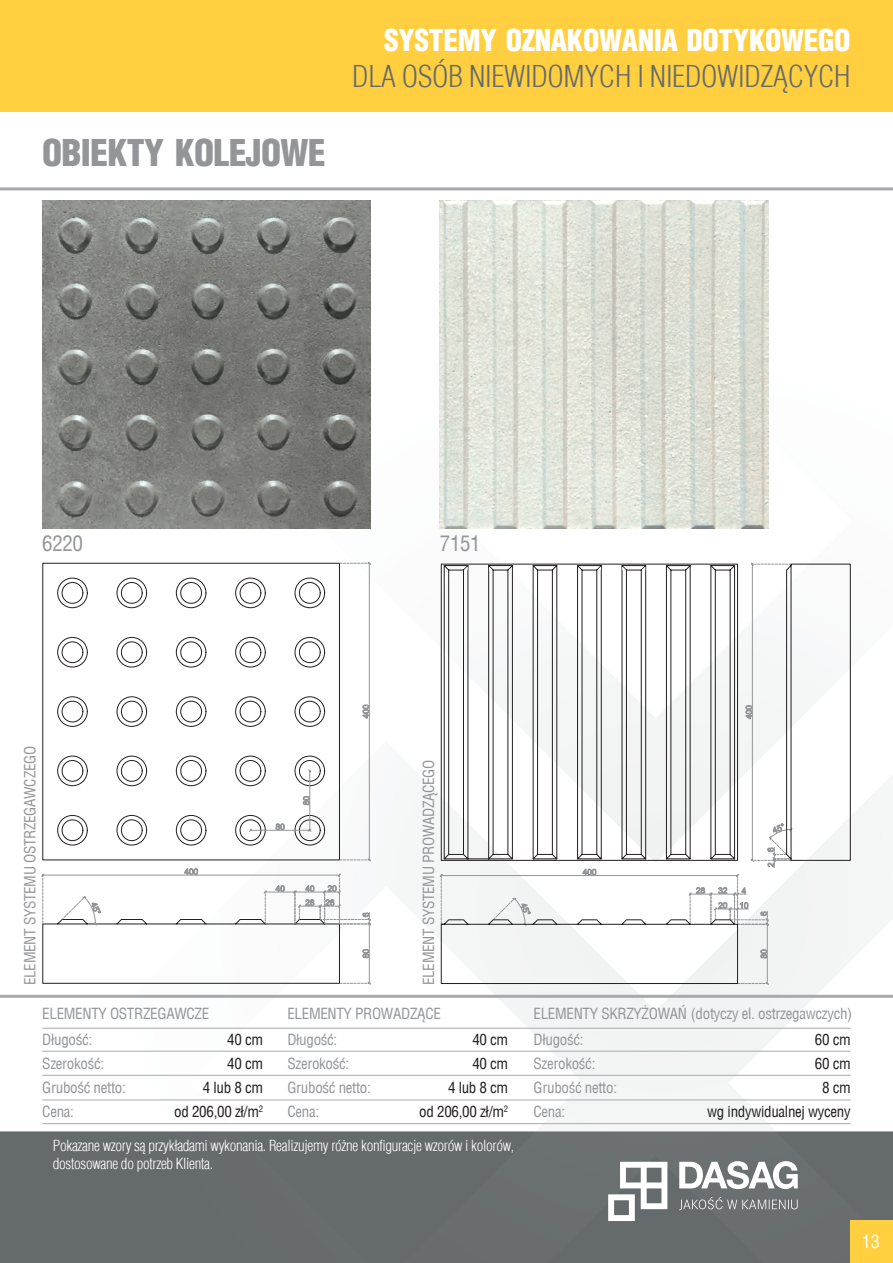
<style>
.page{position:relative;width:893px;height:1263px;background:#fff}
.page>*{position:absolute;margin:0;border:0;box-sizing:border-box;transform-origin:0 0}
.t1{font:900 36px "Switzerland Cond";letter-spacing:-.02em;color:#939598}
.t2{font:300 29.4px "Switzerland Cond";letter-spacing:-.01em;color:#656a6d}
.t3{font:900 29.4px "Switzerland Cond";letter-spacing:-.01em;color:#fff}
.t4{font:21px "Switzerland Condensed";letter-spacing:-.02em;color:#939598}
.t5{font:18px "Switzerland Condensed";color:#fff}
.t6{font:15px/24px "Switzerland Condensed";letter-spacing:-.02em;color:#939598}
.t7{font:300 15px/18px "Switzerland Cond";letter-spacing:-.02em;color:#fff}
.t8{font:15px/24px "Switzerland Condensed";letter-spacing:-.02em;color:#231f20;text-align:right}
</style>
<div class="page">
<img style="left:0;top:190px;width:892px;height:1072px">
<div style="left:0;top:0;width:892px;height:112px;background:#ffcf3f"></div>
<div style="left:850px;top:1220px;width:42px;height:42px;background:#ffcf3f"></div>
<svg style="left:679px;top:1161px;width:118px;height:27px"></svg>
<svg style="left:679px;top:1196px;width:118px;height:14px;background:#808486"></svg>
<svg style="left:608px;top:1161px;width:59px;height:59px"></svg>
<hr style="left:0;top:187px;width:892px;height:3px;background:#a8a9ad">
<img style="left:42px;top:200px;width:329px;height:328px">
<img style="left:440px;top:200px;width:328px;height:328px">
<svg style="left:42px;top:562px;width:298px;height:306px"></svg>
<svg style="left:41px;top:868px;width:330px;height:116px"></svg>
<svg style="left:249px;top:769px;width:62px;height:62px"></svg>
<svg style="left:339px;top:561px;width:32px;height:300px"></svg>
<svg style="left:792px;top:563px;width:58px;height:421px"></svg>
<svg style="left:439px;top:563px;width:353px;height:421px"></svg>
<hr style="left:0;top:994px;width:892px;height:3px;background:#a8a9ad">
<hr style="left:42px;top:1050px;width:808px;height:1px;background:#a8a9ad">
<hr style="left:42px;top:1074px;width:808px;height:1px;background:#a8a9ad">
<hr style="left:42px;top:1099px;width:808px;height:1px;background:#a8a9ad">
<hr style="left:42px;top:1123px;width:808px;height:1px;background:#a8a9ad">
<hr style="left:42px;top:1027px;width:808px;height:1px;background:#a8a9ad">
<h1 class="t1" style="left:42px;top:129px;width:285px">OBIEKTY KOLEJOWE</h1>
<h2 class="t3" style="left:384px;top:21px;width:468px">SYSTEMY OZNAKOWANIA DOTYKOWEGO</h2>
<h2 class="t2" style="left:352px;top:59px;width:500px">DLA OSÓB NIEWIDOMYCH I NIEDOWIDZĄCYCH</h2>
<h3 class="t4" style="left:42px;top:531px;width:42px">6220</h3>
<h3 class="t4" style="left:440px;top:531px;width:42px">7151</h3>
<p class="t6" style="left:18px;top:985px;width:240px;rotate:-90deg">ELEMENT SYSTEMU OSTRZEGAWCZEGO</p>
<p class="t6" style="left:417px;top:985px;width:227px;rotate:-90deg">ELEMENT SYSTEMU PROWADZĄCEGO</p>
<p class="t6" style="left:42px;top:1001px;width:168px">ELEMENTY OSTRZEGAWCZE</p>
<p class="t6" style="left:287px;top:1001px;width:155px">ELEMENTY PROWADZĄCE</p>
<p class="t6" style="left:42px;top:1027px;width:85px">Długość:<br>Szerokość:<br>Grubość netto:<br>Cena:</p>
<p class="t8" style="left:174px;top:1027px;width:90px">40 cm<br>40 cm<br>4 lub 8 cm<br>od 206,00 zł/m<sup>2</sup></p>
<p class="t6" style="left:287px;top:1027px;width:85px">Długość:<br>Szerokość:<br>Grubość netto:<br>Cena:</p>
<p class="t8" style="left:419px;top:1027px;width:90px">40 cm<br>40 cm<br>4 lub 8 cm<br>od 206,00 zł/m<sup>2</sup></p>
<p class="t7" style="left:53px;top:1136px;width:462px">Pokazane wzory są przykładami wykonania. Realizujemy różne konfiguracje wzorów i kolorów, dostosowane do potrzeb Klienta.</p>
<p class="t6" style="left:533px;top:1001px;width:320px">ELEMENTY SKRZYŻOWAŃ (dotyczy el. ostrzegawczych)</p>
<p class="t6" style="left:533px;top:1027px;width:85px">Długość:<br>Szerokość:<br>Grubość netto:<br>Cena:</p>
<p class="t8" style="left:707px;top:1027px;width:145px">60 cm<br>60 cm<br>8 cm<br>wg indywidualnej wyceny</p>
<p class="t5" style="left:861px;top:1230px;width:19px">13</p>
</div>
